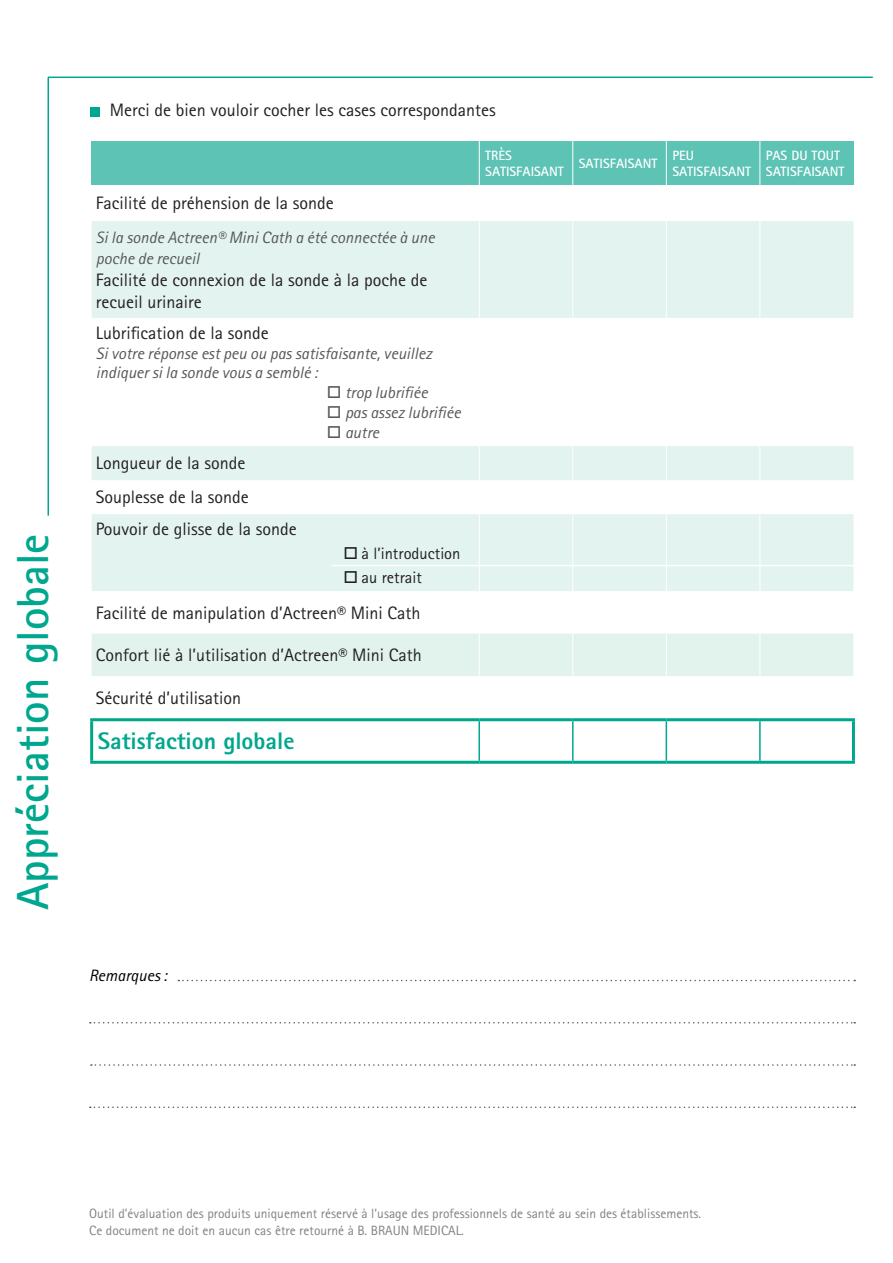
<style>
.page{position:relative;width:893px;height:1263px;background:#fff}
.page>*{position:absolute;margin:0;border:0;box-sizing:border-box;transform-origin:0 0}
.t1{font:700 45px "Rotis Sans Serif Pro";color:#00a78f}
.t2{font:800 24px "Rotis Sans Serif Pro";color:#00a78e}
.t3{font:18px/21.6px "Rotis Sans Serif Pro";color:#231f20}
.t4{font:italic 16.5px/21.6px "Rotis Sans Serif Pro";color:#57585a}
.t5{font:16.5px "Rotis Sans Serif Pro";color:#231f20}
.t6{font:italic 16.5px "Rotis Sans Serif Pro";color:#000}
.t7{font:13.5px/16.2px "Rotis Sans Serif Pro";color:#808285}
.t8{font:700 13.5px/16.2px "Rotis Sans Serif Pro";color:#fff}
</style>
<div class="page">
<div style="left:90px;top:107px;width:9px;height:9px;background:#00a78f"></div>
<div style="left:92px;top:141px;width:387px;height:44px;background:#5cc3b5"></div>
<div style="left:480px;top:141px;width:186px;height:44px;background:#5cc3b5"></div>
<div style="left:666px;top:141px;width:94px;height:44px;background:#5cc3b5"></div>
<div style="left:760px;top:141px;width:93px;height:44px;background:#5cc3b5"></div>
<svg style="left:92px;top:221px;width:761px;height:370px;fill:#e3f3f0"></svg>
<div style="left:92px;top:634px;width:761px;height:42px;background:#e2f3ee"></div>
<hr style="left:572px;top:141px;width:1px;height:44px;background:#fff">
<hr style="left:666px;top:141px;width:1px;height:44px;background:#fff">
<hr style="left:759px;top:141px;width:1px;height:44px;background:#fff">
<hr style="left:479px;top:221px;width:1px;height:97px;background:#fff">
<hr style="left:572px;top:221px;width:1px;height:97px;background:#fff">
<hr style="left:666px;top:221px;width:1px;height:97px;background:#fff">
<hr style="left:759px;top:221px;width:1px;height:97px;background:#fff">
<hr style="left:479px;top:318px;width:1px;height:128px;background:#fff">
<hr style="left:572px;top:318px;width:1px;height:128px;background:#fff">
<hr style="left:666px;top:318px;width:1px;height:128px;background:#fff">
<hr style="left:759px;top:318px;width:1px;height:128px;background:#fff">
<hr style="left:479px;top:446px;width:1px;height:34px;background:#fff">
<hr style="left:572px;top:446px;width:1px;height:34px;background:#fff">
<hr style="left:666px;top:446px;width:1px;height:34px;background:#fff">
<hr style="left:759px;top:446px;width:1px;height:34px;background:#fff">
<hr style="left:479px;top:480px;width:1px;height:34px;background:#fff">
<hr style="left:572px;top:480px;width:1px;height:34px;background:#fff">
<hr style="left:666px;top:480px;width:1px;height:34px;background:#fff">
<hr style="left:759px;top:480px;width:1px;height:34px;background:#fff">
<hr style="left:479px;top:514px;width:1px;height:77px;background:#fff">
<hr style="left:572px;top:514px;width:1px;height:77px;background:#fff">
<hr style="left:666px;top:514px;width:1px;height:77px;background:#fff">
<hr style="left:759px;top:514px;width:1px;height:77px;background:#fff">
<hr style="left:479px;top:634px;width:1px;height:42px;background:#fff">
<hr style="left:572px;top:634px;width:1px;height:42px;background:#fff">
<hr style="left:666px;top:634px;width:1px;height:42px;background:#fff">
<hr style="left:759px;top:634px;width:1px;height:42px;background:#fff">
<hr style="left:90px;top:718px;width:389px;height:3px;background:#00a786">
<hr style="left:90px;top:721px;width:3px;height:40px;background:#00a786">
<hr style="left:90px;top:761px;width:389px;height:3px;background:#00a786">
<hr style="left:478px;top:721px;width:2px;height:40px;background:#00a78f">
<hr style="left:479px;top:718px;width:94px;height:3px;background:#00a78f">
<hr style="left:479px;top:761px;width:94px;height:3px;background:#00a78f">
<hr style="left:572px;top:721px;width:2px;height:40px;background:#00a78f">
<hr style="left:573px;top:718px;width:93px;height:3px;background:#00a78f">
<hr style="left:573px;top:761px;width:93px;height:3px;background:#00a78f">
<hr style="left:666px;top:721px;width:1px;height:40px;background:#00a78f">
<hr style="left:666px;top:718px;width:94px;height:3px;background:#00a78f">
<hr style="left:666px;top:761px;width:94px;height:3px;background:#00a78f">
<hr style="left:759px;top:721px;width:2px;height:40px;background:#00a78f">
<hr style="left:760px;top:718px;width:95px;height:3px;background:#00a78f">
<hr style="left:852px;top:721px;width:3px;height:40px;background:#00a78f">
<hr style="left:760px;top:761px;width:95px;height:3px;background:#00a78f">
<hr style="left:48px;top:78px;width:1px;height:438px;background:#00a78f">
<hr style="left:48px;top:77px;width:825px;height:1px;background:#00a78f">
<svg style="left:178px;top:980px;width:677px;height:1px"></svg>
<svg style="left:90px;top:1022px;width:765px;height:1px"></svg>
<svg style="left:91px;top:1064px;width:764px;height:2px"></svg>
<svg style="left:90px;top:1106px;width:765px;height:2px"></svg>
<hr style="left:332px;top:565px;width:534px;height:1px;background:#fff">
<h1 class="t1" style="left:4px;top:910px;width:378px;rotate:-90deg">Appréciation globale</h1>
<p class="t3" style="left:110px;top:100px;width:387px">Merci de bien vouloir cocher les cases correspondantes</p>
<p class="t8" style="left:485px;top:147px;width:80px">TRÈS<br>SATISFAISANT</p>
<p class="t8" style="left:579px;top:155px;width:80px">SATISFAISANT</p>
<p class="t8" style="left:672px;top:147px;width:80px">PEU<br>SATISFAISANT</p>
<p class="t8" style="left:766px;top:147px;width:80px">PAS DU TOUT<br>SATISFAISANT</p>
<p class="t3" style="left:96px;top:193px;width:239px">Facilité de préhension de la sonde</p>
<p class="t4" style="left:96px;top:227px;width:340px">Si la sonde Actreen® Mini Cath a été connectée à une poche de recueil</p>
<p class="t3" style="left:96px;top:269px;width:333px">Facilité de connexion de la sonde à la poche de recueil urinaire</p>
<p class="t3" style="left:96px;top:322px;width:174px">Lubrification de la sonde</p>
<p class="t4" style="left:96px;top:343px;width:338px;line-height:19.8px">Si votre réponse est peu ou pas satisfaisante, veuillez indiquer si la sonde vous a semblé :</p>
<p class="t4" style="left:327px;top:382px;width:102px">□ trop lubrifiée</p>
<p class="t4" style="left:327px;top:402px;width:135px">□ pas assez lubrifiée</p>
<p class="t4" style="left:327px;top:421px;width:54px">□ autre</p>
<p class="t3" style="left:96px;top:446px;width:154px;line-height:34px">Longueur de la sonde<br>Souplesse de la sonde</p>
<p class="t3" style="left:96px;top:518px;width:202px">Pouvoir de glisse de la sonde</p>
<p class="t5" style="left:343px;top:543px;width:119px">□ à l’introduction</p>
<p class="t5" style="left:343px;top:567px;width:80px">□ au retrait</p>
<p class="t3" style="left:96px;top:602px;width:326px">Facilité de manipulation d’Actreen® Mini Cath</p>
<p class="t3" style="left:96px;top:644px;width:327px">Confort lié à l’utilisation d’Actreen® Mini Cath</p>
<p class="t3" style="left:96px;top:687px;width:147px">Sécurité d’utilisation</p>
<h2 class="t2" style="left:98px;top:726px;width:198px">Satisfaction globale</h2>
<p class="t6" style="left:89px;top:966px;width:79px">Remarques :</p>
<p class="t7" style="left:89px;top:1206px;width:614px">Outil d’évaluation des produits uniquement réservé à l’usage des professionnels de santé au sein des établissements.<br>Ce document ne doit en aucun cas être retourné à B. BRAUN MEDICAL.</p>
</div>
